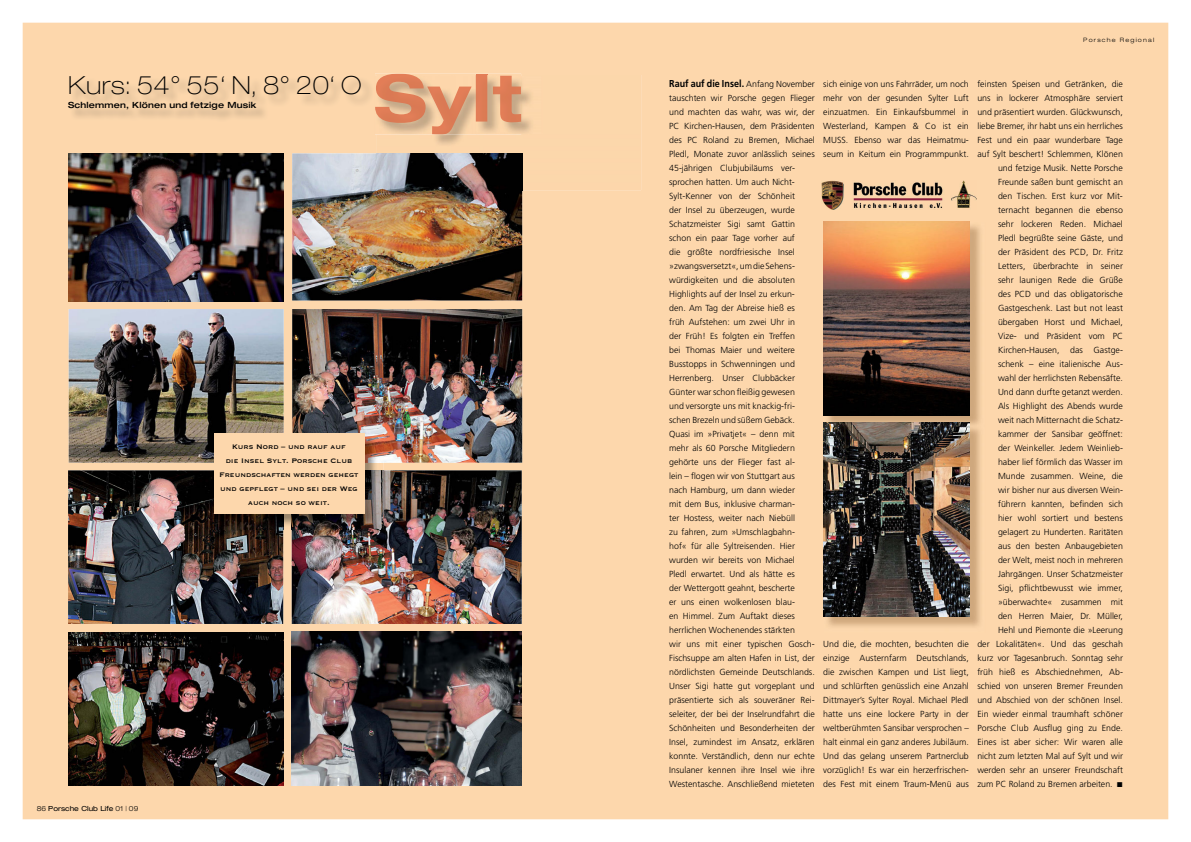
<style>
.page{position:relative;width:1191px;height:842px;background:#fff}
.page>*{position:absolute;margin:0;border:0;box-sizing:border-box;transform-origin:0 0}
.t1{font:100 expanded 25px "Helvetica Neue";letter-spacing:.02em;color:#000}
.t2{font:700 10px "Frutiger LT";letter-spacing:.005em;color:#000;scale:.9 1}
.t3{font:300 8.8px/14px "Frutiger LT";color:#000;text-align:justify}
.t4{font:8.5px/14px "Copperplate";letter-spacing:.005em;color:#000;text-align:center}
.t5{font:500 expanded 8.5px "Helvetica Neue";letter-spacing:.02em;color:#000}
.t6{font:expanded 7px "Helvetica Neue";letter-spacing:.005em;color:#000}
.t7{font:300 expanded 6px "Helvetica Neue";letter-spacing:.2em;color:#000}
.s1{font-weight:300}
.s2{font-weight:300;font-size:8.8px}
</style>
<div class="page">
<div style="left:23px;top:23px;width:1145px;height:796px;background:#fdd7ac"></div>
<img style="left:70px;top:76px;width:305px;height:57px">
<img style="left:821px;top:180px;width:155px;height:30px">
<img style="left:68px;top:470px;width:215px;height:154px">
<img style="left:292px;top:470px;width:230px;height:154px">
<img style="left:68px;top:632px;width:216px;height:153px">
<img style="left:292px;top:632px;width:230px;height:153px">
<img style="left:69px;top:309px;width:215px;height:154px">
<img style="left:292px;top:309px;width:230px;height:154px">
<img style="left:69px;top:153px;width:214px;height:148px">
<img style="left:292px;top:153px;width:230px;height:147px">
<img style="left:824px;top:222px;width:161px;height:410px">
<img style="left:823px;top:221px;width:146px;height:194px">
<img style="left:823px;top:422px;width:146px;height:194px">
<div style="left:376px;top:75px;width:265px;height:115px;background:#fcd7ab"></div>
<img style="left:521px;top:76px;width:21px;height:57px">
<img style="left:376px;top:153px;width:146px;height:37px">
<svg style="left:375px;top:74px;width:146px;height:61px"></svg>
<img style="left:376px;top:75px;width:145px;height:60px">
<img style="left:215px;top:514px;width:68px;height:16px">
<img style="left:292px;top:470px;width:92px;height:60px">
<img style="left:364px;top:435px;width:20px;height:28px">
<div style="left:214px;top:434px;width:150px;height:80px;background:#fdd7ac"></div>
<h1 class="t1" style="left:68px;top:70px;width:295px">Kurs: 54° 55‘ N, 8° 20‘ O</h1>
<p class="t5" style="left:68px;top:99px;width:189px">Schlemmen, Klönen und fetzige Musik</p>
<p class="t4" style="left:219px;top:439px;width:141px">Kurs Nord – und rauf auf<br>die Insel Sylt. Porsche Club<br>Freundschaften werden gehegt und gepflegt – und sei der Weg auch noch so weit.</p>
<p class="t6" style="left:37px;top:804px;width:103px"><span class="s1">86</span> Porsche Club Life <span class="s1">01 | 09</span></p>
<p class="t7" style="left:1083px;top:36px;width:72px">Porsche Regional</p>
<p class="t2" style="left:669px;top:77px;width:163px">Rauf auf die Insel. <span class="s2">Anfang November</span></p>
<p class="t3" style="left:669px;top:91px;width:147px;text-align:left">tauschten wir Porsche gegen Flieger und machten das wahr, was wir, der PC Kirchen-Hausen, dem Präsidenten des PC Roland zu Bremen, Michael Pledl, Monate zuvor anlässlich seines 45-jährigen Clubjubiläums ver&shy;sprochen hatten. Um auch Nicht-Sylt-Kenner von der Schönheit<br>der Insel zu überzeugen, wurde Schatzmeister Sigi samt Gattin schon ein paar Tage vorher auf<br>die größte nordfriesische Insel »zwangsversetzt«, um die Sehens&shy;würdigkeiten und die absoluten Highlights auf der Insel zu erkun-<br>den. Am Tag der Abreise hieß es<br>früh Aufstehen: um zwei Uhr in<br>der Früh! Es folgten ein Treffen<br>bei Thomas Maier und weitere Busstopps in Schwenningen und Herrenberg. Unser Clubbäcker Günter war schon fleißig gewesen<br>und versorgte uns mit knackig-fri&shy;schen Brezeln und süßem Gebäck.<br>Quasi im »Privatjet« – denn mit mehr als 60 Porsche Mitgliedern gehörte uns der Flieger fast al-<br>lein – flogen wir von Stuttgart aus nach Hamburg, um dann wieder<br>mit dem Bus, inklusive charman-<br>ter Hostess, weiter nach Niebüll<br>zu fahren, zum »Umschlagbahn-<br>hof« für alle Syltreisenden. Hier wurden wir bereits von Michael<br>Pledl erwartet. Und als hätte es<br>der Wettergott geahnt, bescherte<br>er uns einen wolkenlosen blau-<br>en Himmel. Zum Auftakt dieses herrlichen Wochenendes stärkten<br>wir uns mit einer typischen Gosch-Fischsuppe am alten Hafen in List, der nördlichsten Gemeinde Deutschlands.<br>Unser Sigi hatte gut vorgeplant und präsentierte sich als souveräner Rei&shy;seleiter, der bei der Inselrundfahrt die Schönheiten und Besonderheiten der Insel, zumindest im Ansatz, erklären konnte. Verständlich, denn nur echte Insulaner kennen ihre Insel wie ihre Westentasche. Anschließend mieteten</p>
<p class="t3" style="left:823px;top:77px;width:147px">sich einige von uns Fahrräder, um noch mehr von der gesunden Sylter Luft einzuatmen. Ein Einkaufsbummel in Westerland, Kampen &amp; Co ist ein MUSS. Ebenso war das Heimatmu&shy;seum in Keitum ein Programmpunkt.</p>
<p class="t3" style="left:823px;top:637px;width:147px">Und die, die mochten, besuchten die einzige Austernfarm Deutschlands, die zwischen Kampen und List liegt, und schlürften genüsslich eine Anzahl Dittmayer’s Sylter Royal. Michael Pledl hatte uns eine lockere Party in der weltberühmten Sansibar versprochen – halt einmal ein ganz anderes Jubiläum.<br>Und das gelang unserem Partnerclub vorzüglich! Es war ein herzerfrischen&shy;des Fest mit einem Traum-Menü aus</p>
<p class="t3" style="left:977px;top:77px;width:147px;text-align:right">feinsten Speisen und Getränken, die uns in lockerer Atmosphäre serviert und präsentiert wurden. Glückwunsch, liebe Bremer, ihr habt uns ein herrliches<br>Fest und ein paar wunderbare Tage auf Sylt beschert! Schlemmen, Klönen und fetzige Musik. Nette Porsche<br>Freunde saßen bunt gemischt an<br>den Tischen. Erst kurz vor Mit&shy;ternacht begannen die ebenso<br>sehr lockeren Reden. Michael<br>Pledl begrüßte seine Gäste, und<br>der Präsident des PCD, Dr. Fritz<br>Letters, überbrachte in seiner<br>sehr launigen Rede die Grüße<br>des PCD und das obligatorische<br>Gastgeschenk. Last but not least übergaben Horst und Michael,<br>Vize- und Präsident vom PC<br>Kirchen-Hausen, das Gastge&shy;schenk – eine italienische Aus-<br>wahl der herrlichsten Rebensäfte.<br>Und dann durfte getanzt werden.<br>Als Highlight des Abends wurde<br>weit nach Mitternacht die Schatz&shy;kammer der Sansibar geöffnet:<br>der Weinkeller. Jedem Weinlieb&shy;haber lief förmlich das Wasser im<br>Munde zusammen. Weine, die<br>wir bisher nur aus diversen Wein&shy;führern kannten, befinden sich<br>hier wohl sortiert und bestens gelagert zu Hunderten. Raritäten<br>aus den besten Anbaugebieten<br>der Welt, meist noch in mehreren<br>Jahrgängen. Unser Schatzmeister<br>Sigi, pflichtbewusst wie immer, »überwachte« zusammen mit<br>den Herren Maier, Dr. Müller,<br>Hehl und Piemonte die »Leerung<br>der Lokalitäten«. Und das geschah kurz vor Tagesanbruch. Sonntag sehr früh hieß es Abschiednehmen, Ab&shy;schied von unseren Bremer Freunden und Abschied von der schönen Insel.<br>Ein wieder einmal traumhaft schöner<br>Porsche Club Ausflug ging zu Ende.<br>Eines ist aber sicher: Wir waren alle nicht zum letzten Mal auf Sylt und wir werden sehr an unserer Freundschaft zum PC Roland zu Bremen arbeiten. ■</p>
</div>
